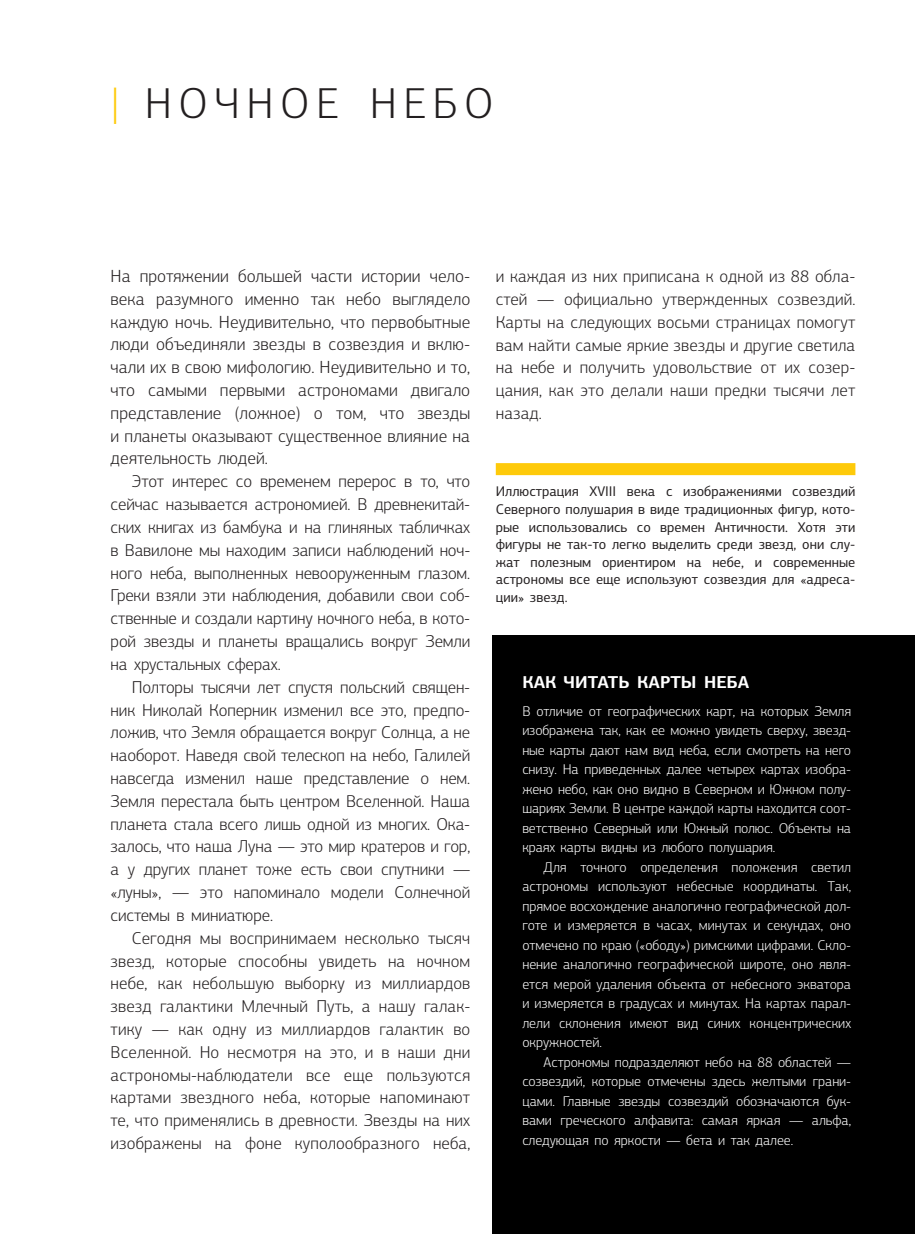
<style>
.page{position:relative;width:915px;height:1234px;background:#fff}
.page>*{position:absolute;margin:0;border:0;box-sizing:border-box;transform-origin:0 0}
.t1{font:300 43.5px "PF Centro Sans Pro";letter-spacing:.15em;color:#231f20}
.t2{font:300 17.7px/22.8px "PF Centro Sans Pro";color:#231f20;text-align:justify}
.t3{font:300 17.25px/22.8px "PF Centro Sans Pro";letter-spacing:-.005em;color:#231f20;text-align:justify}
.t4{font:700 17.25px "PF Centro Sans Pro";color:#fff}
.t5{font:300 14.25px/19.5px "PF Centro Sans Pro";letter-spacing:-.005em;color:#fff;text-align:justify}
.t6{font:14.1px/17.5px "PF Centro Sans Pro";color:#231f20;text-align:justify}
.s1{color:#feca0a}
</style>
<div class="page">
<div style="left:495px;top:463px;width:360px;height:12px;background:#feca0a"></div>
<div style="left:492px;top:635px;width:422px;height:598px;background:#000"></div>
<h1 class="t1" style="left:111px;top:85px;width:384px"><span class="s1">|</span> НОЧНОЕ НЕБО</h1>
<p class="t2" style="left:111px;top:266px;width:361px">На протяжении большей части истории чело&shy;века разумного именно так небо выглядело каждую ночь. Неудивительно, что первобытные люди объединяли звезды в созвездия и вклю&shy;чали их в свою мифологию. Неудивительно и то, что самыми первыми астрономами двигало представление (ложное) о том, что звезды и планеты оказывают существенное влияние на деятельность людей.</p>
<p class="t3" style="left:111px;top:471px;width:361px;text-indent:21px">Этот интерес со временем перерос в то, что сейчас называется астрономией. В древнекитай&shy;ских книгах из бамбука и на глиняных табличках в Вавилоне мы находим записи наблюдений ноч&shy;ного неба, выполненных невооруженным глазом.<br>Греки взяли эти наблюдения, добавили свои соб&shy;ственные и создали картину ночного неба, в кото&shy;рой звезды и планеты вращались вокруг Земли на хрустальных сферах.</p>
<p class="t3" style="left:111px;top:676px;width:361px;text-indent:21px">Полторы тысячи лет спустя польский священ&shy;ник Николай Коперник изменил все это, предпо&shy;ложив, что Земля обращается вокруг Солнца, а не наоборот. Наведя свой телескоп на небо, Галилей навсегда изменил наше представление о нем.<br>Земля перестала быть центром Вселенной. Наша планета стала всего лишь одной из многих. Ока&shy;залось, что наша Луна — это мир кратеров и гор, а у других планет тоже есть свои спутники — «луны», — это напоминало модели Солнечной системы в миниатюре.</p>
<p class="t3" style="left:111px;top:927px;width:361px;text-indent:21px">Сегодня мы воспринимаем несколько тысяч звезд, которые способны увидеть на ночном небе, как небольшую выборку из миллиардов звезд галактики Млечный Путь, а нашу галак&shy;тику — как одну из миллиардов галактик во Вселенной. Но несмотря на это, и в наши дни астрономы-наблюдатели все еще пользуются картами звездного неба, которые напоминают те, что применялись в древности. Звезды на них изображены на фоне куполообразного неба,</p>
<p class="t3" style="left:495px;top:266px;width:361px">и каждая из них приписана к одной из 88 обла&shy;стей — официально утвержденных созвездий.<br>Карты на следующих восьми страницах помогут вам найти самые яркие звезды и другие светила на небе и получить удовольствие от их созер&shy;цания, как это делали наши предки тысячи лет назад.</p>
<p class="t6" style="left:495px;top:484px;width:361px">Иллюстрация XVIII века с изображениями созвездий Северного полушария в виде традиционных фигур, кото&shy;рые использовались со времен Античности. Хотя эти фигуры не так-то легко выделить среди звезд, они слу&shy;жат полезным ориентиром на небе, и современные астрономы все еще используют созвездия для «адреса&shy;ции» звезд.</p>
<p class="t4" style="left:522px;top:671px;width:228px">КАК ЧИТАТЬ КАРТЫ НЕБА</p>
<p class="t5" style="left:522px;top:701px;width:330px">В отличие от географических карт, на которых Земля изображена так, как ее можно увидеть сверху, звезд&shy;ные карты дают нам вид неба, если смотреть на него снизу. На приведенных далее четырех картах изобра&shy;жено небо, как оно видно в Северном и Южном полу&shy;шариях Земли. В центре каждой карты находится соот&shy;ветственно Северный или Южный полюс. Объекты на краях карты видны из любого полушария.</p>
<p class="t5" style="left:522px;top:857px;width:330px;text-indent:21px">Для точного определения положения светил астрономы используют небесные координаты. Так, прямое восхождение аналогично географической дол&shy;готе и измеряется в часах, минутах и секундах, оно отмечено по краю («ободу») римскими цифрами. Скло&shy;нение аналогично географической широте, оно явля&shy;ется мерой удаления объекта от небесного экватора и измеряется в градусах и минутах. На картах парал&shy;лели склонения имеют вид синих концентрических окружностей.</p>
<p class="t5" style="left:522px;top:1052px;width:330px;text-indent:21px">Астрономы подразделяют небо на 88 областей — созвездий, которые отмечены здесь желтыми грани&shy;цами. Главные звезды созвездий обозначаются бук&shy;вами греческого алфавита: самая яркая — альфа, следующая по яркости — бета и так далее.</p>
</div>
